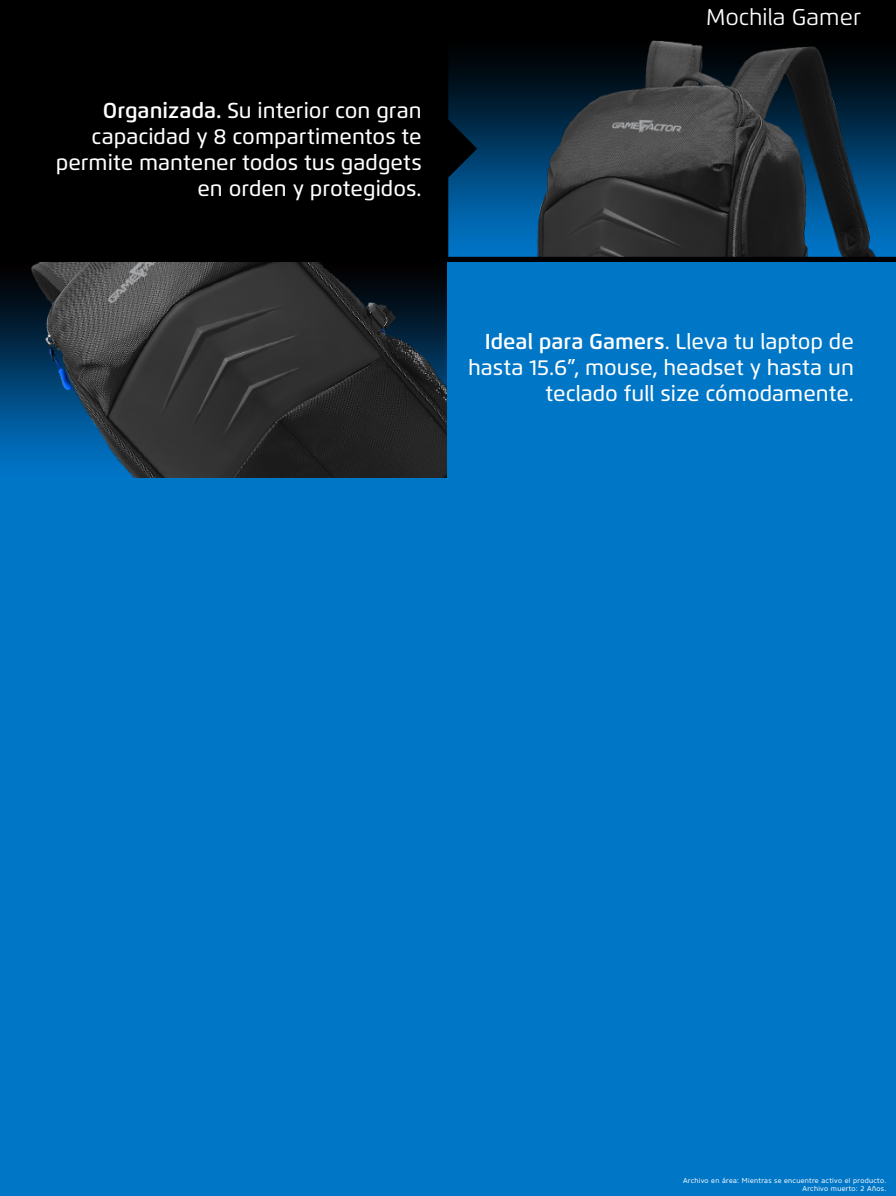
<style>
.page{position:relative;width:896px;height:1196px;background:#fff}
.page>*{position:absolute;margin:0;border:0;box-sizing:border-box;transform-origin:0 0}
.t1{font:22.75px "Flexo";color:#fff}
.t2{font:500 21.61px/25.9px "Flexo";color:#fff;text-align:right}
.t3{font:7px/7.9px "Core Sans N45";letter-spacing:.04em;color:#fff;text-align:right}
.s1{font-weight:600}
</style>
<div class="page">
<div style="left:0;top:0;width:896px;height:1195px;background:#000"></div>
<div style="left:0;top:262px;width:896px;height:216px;background:#0076c6"></div>
<div style="left:0;top:478px;width:896px;height:717px;background:#0076c6"></div>
<img style="left:448px;top:41px;width:448px;height:216px">
<img style="left:0;top:262px;width:446px;height:215px">
<p class="t2" style="left:56px;top:98px;width:367px"><span class="s1">Organizada.</span> Su interior con gran capacidad y 8 compartimentos te permite mantener todos tus gadgets en orden y protegidos.</p>
<p class="t1" style="left:706px;top:3px;width:156px">Mochila Gamer</p>
<p class="t2" style="left:468px;top:328px;width:387px"><span class="s1">Ideal para Gamers</span>. Lleva tu laptop de hasta 15.6”, mouse, headset y hasta un teclado full size cómodamente.</p>
<p class="t3" style="left:683px;top:1176px;width:205px">Archivo en área: Mientras se encuentre activo el producto.<br>Archivo muerto: 2 Años.</p>
</div>
